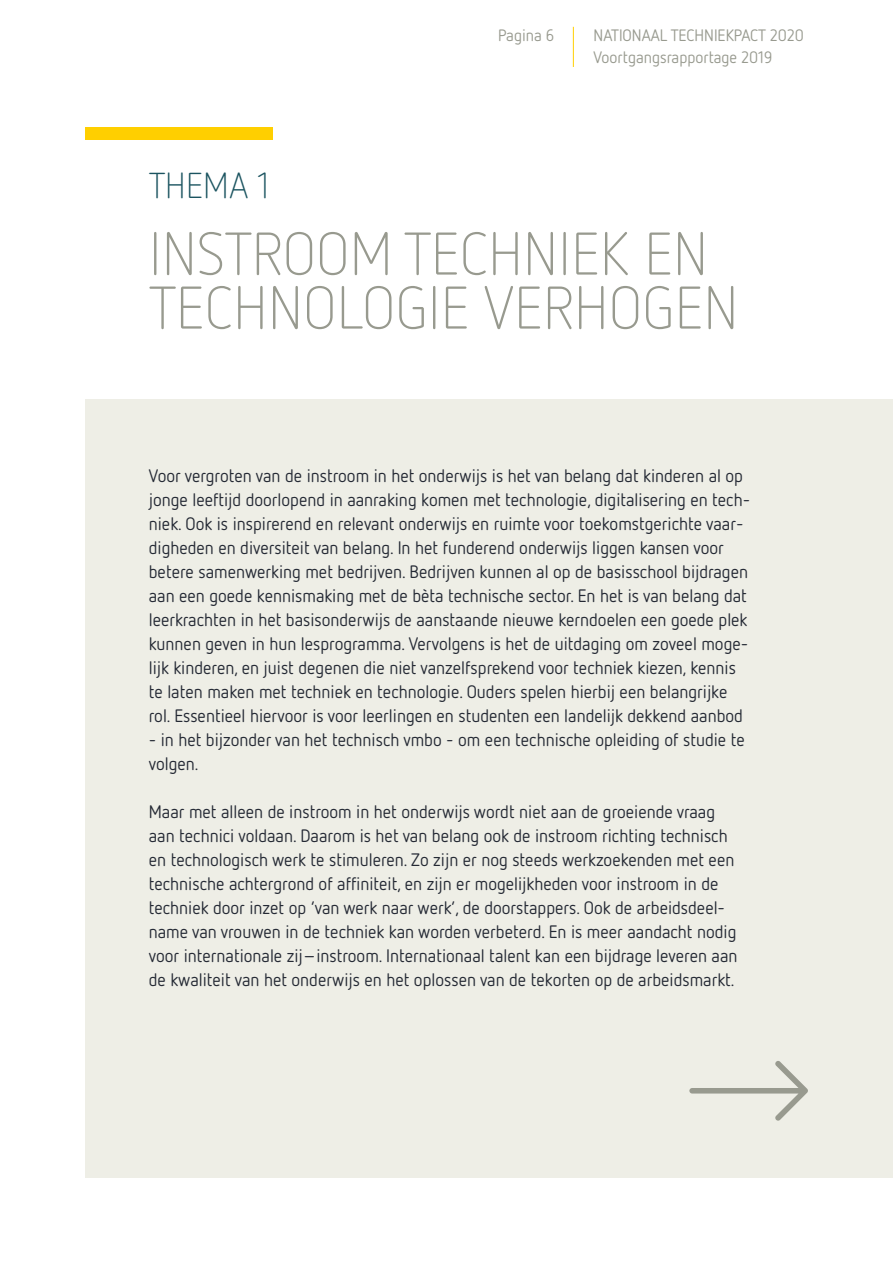
<style>
.page{position:relative;width:893px;height:1263px;background:#fff}
.page>*{position:absolute;margin:0;border:0;box-sizing:border-box;transform-origin:0 0}
.t1{font:300 60px/54px "Netto OT";letter-spacing:.01em;color:#989a8f}
.t2{font:300 36px "Netto OT";letter-spacing:.01em;color:#1b5460}
.t3{font:18px/24px "Netto OT";color:#242934}
.t4{font:16.5px/22.5px "Netto OT";color:#989a8f}
</style>
<div class="page">
<div style="left:85px;top:400px;width:808px;height:778px;background:#eeeee6"></div>
<div style="left:85px;top:127px;width:187px;height:13px;background:#ffcf00"></div>
<svg style="left:689px;top:1061px;width:119px;height:60px"></svg>
<hr style="left:573px;top:27px;width:1px;height:40px;background:#ffcf00">
<p class="t4" style="left:498px;top:23px;width:58px">Pagina 6</p>
<p class="t4" style="left:594px;top:23px;width:212px">NATIONAAL TECHNIEKPACT 2020<br>Voortgangsrapportage 2019</p>
<h2 class="t2" style="left:149px;top:164px;width:122px">THEMA 1</h2>
<h1 class="t1" style="left:149px;top:225px;width:591px">INSTROOM TECHNIEK EN<br>TECHNOLOGIE VERHOGEN</h1>
<p class="t3" style="left:149px;top:463px;width:603px">Voor vergroten van de instroom in het onderwijs is het van belang dat kinderen al op jonge leeftijd doorlopend in aanraking komen met technologie, digitalisering en tech&shy;niek. Ook is inspirerend en relevant onderwijs en ruimte voor toekomstgerichte vaar&shy;digheden en diversiteit van belang. In het funderend onderwijs liggen kansen voor betere samenwerking met bedrijven. Bedrijven kunnen al op de basisschool bijdragen aan een goede kennismaking met de bèta technische sector. En het is van belang dat leerkrachten in het basisonderwijs de aanstaande nieuwe kerndoelen een goede plek kunnen geven in hun lesprogramma. Vervolgens is het de uitdaging om zoveel moge&shy;lijk kinderen, en juist degenen die niet vanzelfsprekend voor techniek kiezen, kennis te laten maken met techniek en technologie. Ouders spelen hierbij een belangrijke rol. Essentieel hiervoor is voor leerlingen en studenten een landelijk dekkend aanbod</p>
<p class="t3" style="left:149px;top:727px;width:597px">- in het bijzonder van het technisch vmbo - om een technische opleiding of studie te volgen.</p>
<p class="t3" style="left:149px;top:799px;width:590px">Maar met alleen de instroom in het onderwijs wordt niet aan de groeiende vraag aan technici voldaan. Daarom is het van belang ook de instroom richting technisch en technologisch werk te stimuleren. Zo zijn er nog steeds werkzoekenden met een technische achtergrond of affiniteit, en zijn er mogelijkheden voor instroom in de techniek door inzet op ‘van werk naar werk’, de doorstappers. Ook de arbeidsdeel&shy;name van vrouwen in de techniek kan worden verbeterd. En is meer aandacht nodig voor internationale zij–instroom. Internationaal talent kan een bijdrage leveren aan de kwaliteit van het onderwijs en het oplossen van de tekorten op de arbeidsmarkt.</p>
</div>
